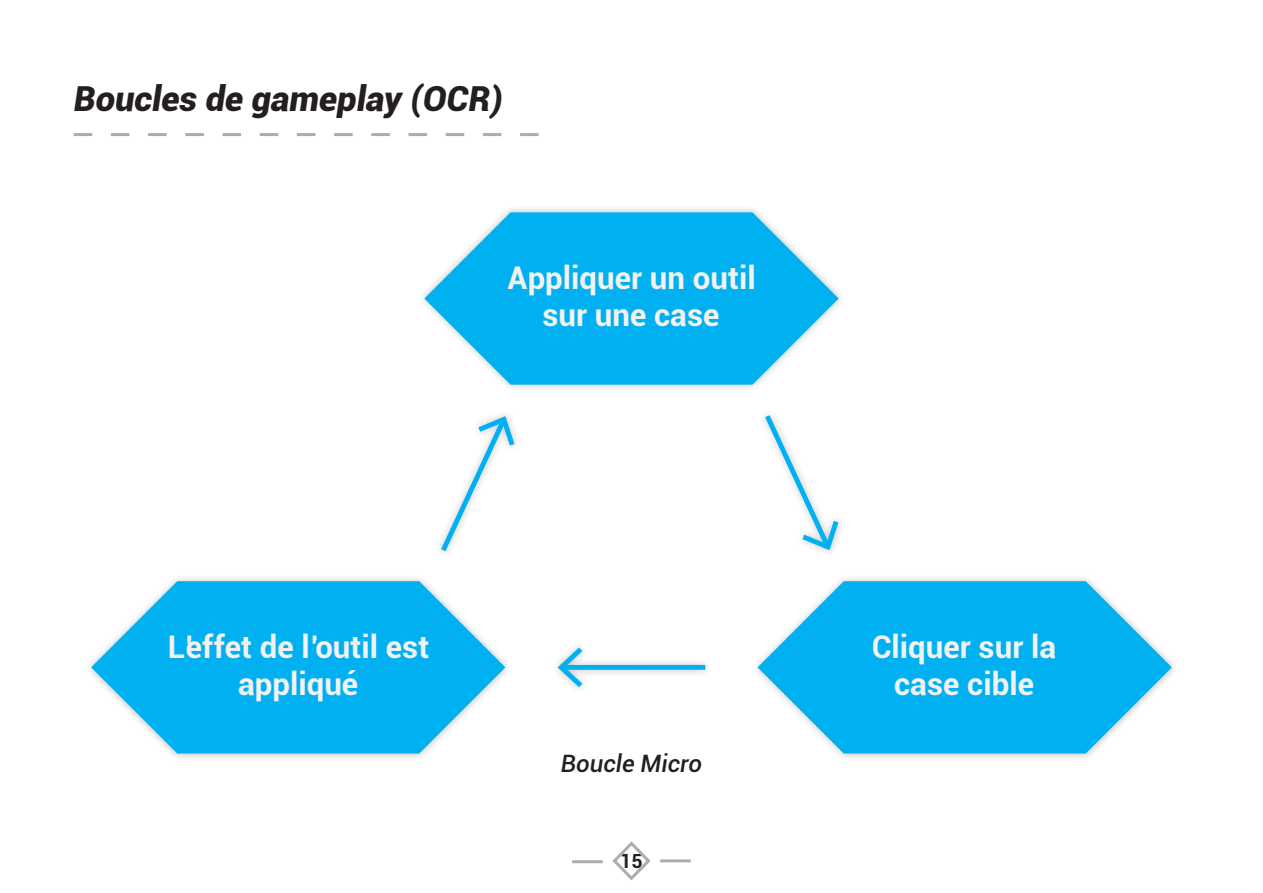
<style>
.page{position:relative;width:1263px;height:893px;background:#fff}
.page>*{position:absolute;margin:0;border:0;box-sizing:border-box;transform-origin:0 0}
.t1{font:italic 900 34.5px "Roboto";color:#231f20}
.t2{font:700 31.2px/37.5px "Roboto";color:#f2f2f2;text-align:center}
.t3{font:italic 500 24px "Roboto";color:#231f20}
.t4{font:700 19.5px "Roboto";color:#231f20}
</style>
<div class="page">
<svg style="left:612px;top:841px;width:39px;height:40px"></svg>
<hr style="left:660px;top:859px;width:31px;height:3px;background:#acadb1">
<hr style="left:572px;top:860px;width:31px;height:3px;background:#acadb1">
<svg style="left:74px;top:133px;width:465px;height:3px"></svg>
<svg style="left:424px;top:212px;width:415px;height:173px;fill:#00b0f0"></svg>
<svg style="left:758px;top:581px;width:414px;height:172px;fill:#00b0f0"></svg>
<svg style="left:91px;top:581px;width:414px;height:172px;fill:#00b0f0"></svg>
<svg style="left:764px;top:414px;width:74px;height:138px"></svg>
<svg style="left:440px;top:415px;width:74px;height:137px"></svg>
<div style="left:563px;top:665px;width:142px;height:5px;background:#00b0f0"></div>
<svg style="left:558px;top:647px;width:24px;height:40px"></svg>
<p class="t1" style="left:74px;top:74px;width:431px">Boucles de gameplay (OCR)</p>
<p class="t2" style="left:507px;top:258px;width:250px">Appliquer un outil sur une case</p>
<p class="t2" style="left:168px;top:627px;width:263px">L’effet de l’outil est appliqué</p>
<p class="t3" style="left:561px;top:746px;width:143px">Boucle Micro</p>
<p class="t4" style="left:620px;top:848px;width:24px">15</p>
<p class="t2" style="left:872px;top:627px;width:186px">Cliquer sur la case cible</p>
</div>
